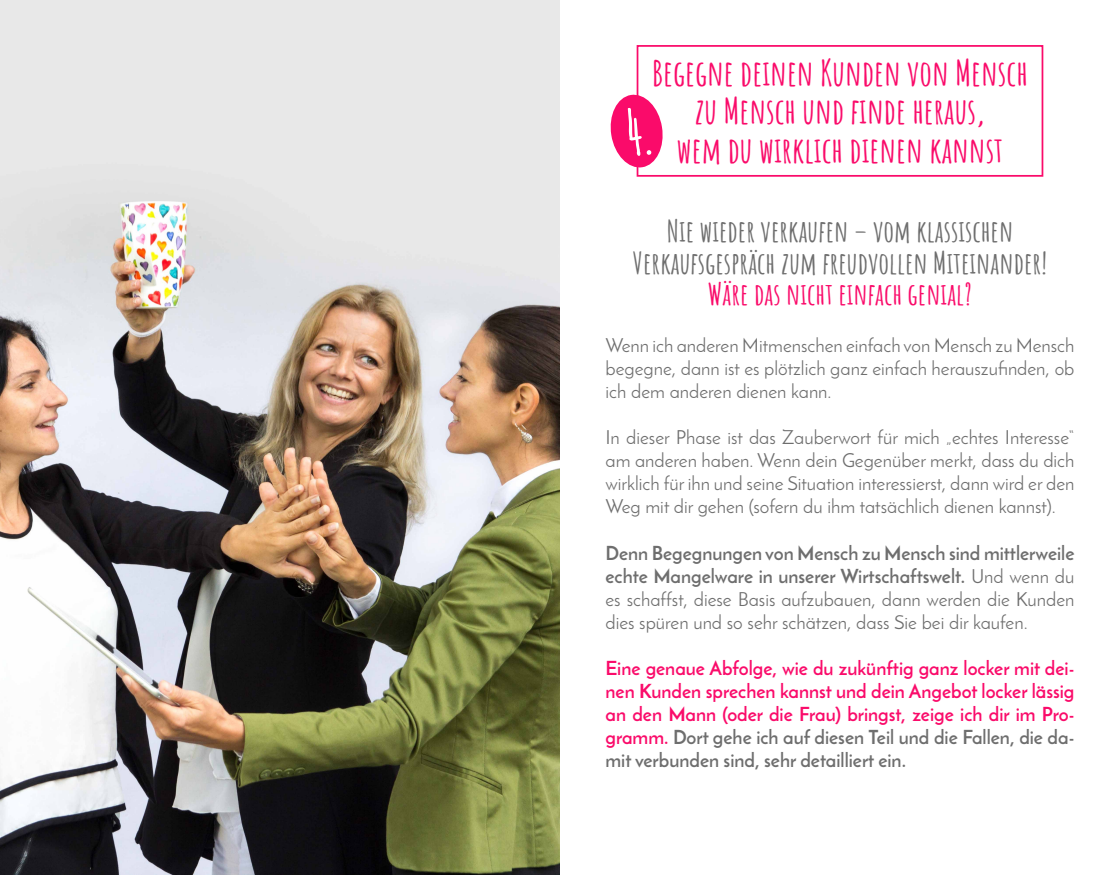
<style>
.page{position:relative;width:1120px;height:875px;background:#fff}
.page>*{position:absolute;margin:0;border:0;box-sizing:border-box;transform-origin:0 0}
.t1{font:700 35px/38.5px "Amatic SC";color:#fa0b6a;text-align:center}
.t2{font:700 29.75px/31.5px "Amatic SC";color:#6e6e6e;text-align:center}
.t3{font:700 29.75px "Amatic SC";color:#fa0b6a}
.t4{font:19.25px/23.1px "Josefin Sans";color:#6e6e6e;text-align:justify}
.t5{font:700 19.25px/23.1px "Josefin Sans";color:#fa0b6a;text-align:justify}
.s1{font-weight:700}
.s2{color:#6e6e6e}
</style>
<div class="page">
<div style="left:637px;top:45px;width:406px;height:132px;border:2px solid #fa0b6a"></div>
<img style="left:0;top:0;width:560px;height:875px">
<svg style="left:610px;top:93px;width:53px;height:76px"></svg>
<h1 class="t1" style="left:652px;top:51px;width:377px">Begegne deinen Kunden von Mensch zu Mensch und finde heraus,</h1>
<h1 class="t1" style="left:677px;top:128px;width:328px">wem du wirklich dienen kannst</h1>
<h2 class="t2" style="left:633px;top:214px;width:416px">Nie wieder verkaufen – vom klassischen<br>Verkaufsgespräch zum freudvollen Miteinander!</h2>
<h2 class="t3" style="left:708px;top:272px;width:266px">Wäre das nicht einfach genial?</h2>
<p class="t4" style="left:606px;top:333px;width:471px">Wenn ich anderen Mitmenschen einfach von Mensch zu Mensch begegne, dann ist es plötzlich ganz einfach herauszufinden, ob ich dem anderen dienen kann.</p>
<p class="t4" style="left:606px;top:426px;width:471px">In dieser Phase ist das Zauberwort für mich „echtes Interesse“ am anderen haben. Wenn dein Gegenüber merkt, dass du dich wirklich für ihn und seine Situation interessierst, dann wird er den Weg mit dir gehen (sofern du ihm tatsächlich dienen kannst).</p>
<p class="t4" style="left:606px;top:541px;width:471px"><span class="s1">Denn Begegnungen von Mensch zu Mensch sind mittlerweile echte Mangelware in unserer Wirtschaftswelt.</span> Und wenn du es schaffst, diese Basis aufzubauen, dann werden die Kunden dies spüren und so sehr schätzen, dass Sie bei dir kaufen.</p>
<p class="t5" style="left:606px;top:657px;width:471px">Eine genaue Abfolge, wie du zukünftig ganz locker mit dei&shy;nen Kunden sprechen kannst und dein Angebot locker lässig an den Mann (oder die Frau) bringst, zeige ich dir im Pro&shy;gramm. <span class="s2">Dort gehe ich auf diesen Teil und die Fallen, die da&shy;mit verbunden sind, sehr detailliert ein.</span></p>
</div>
